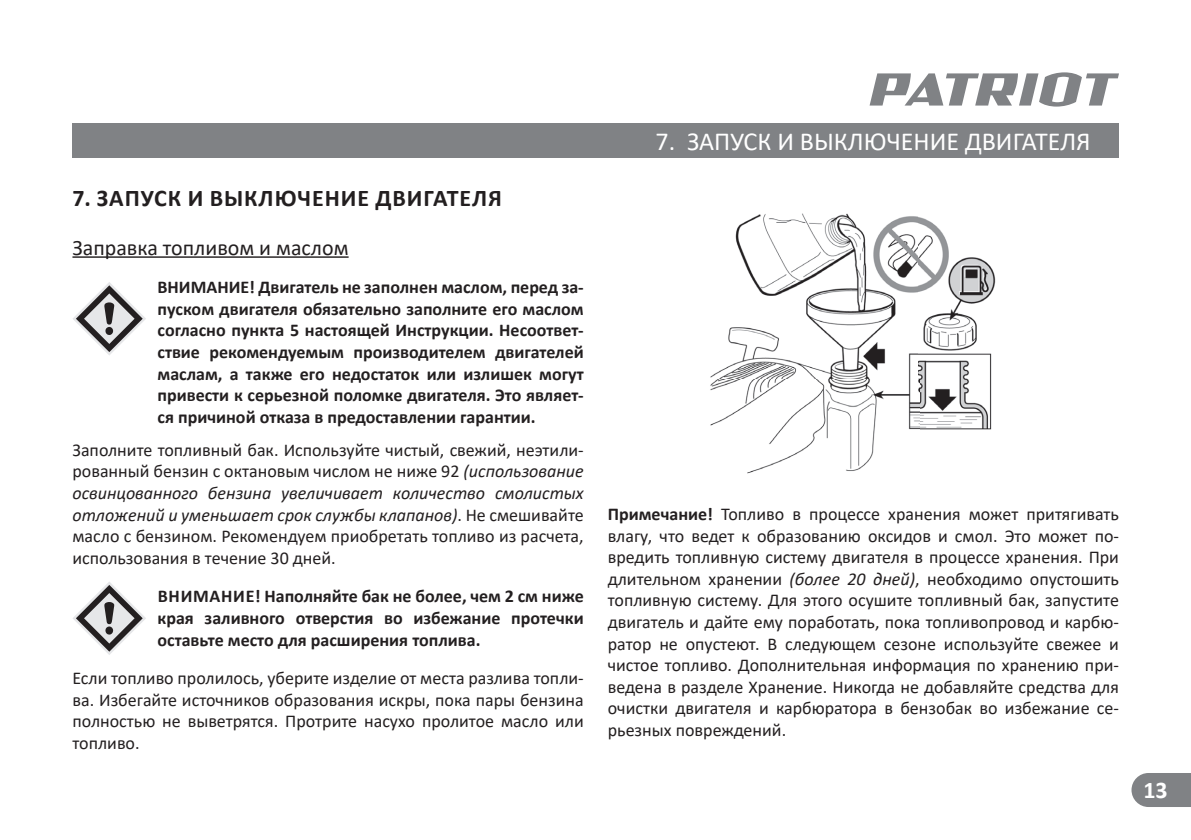
<style>
.page{position:relative;width:1191px;height:840px;background:#fff}
.page>*{position:absolute;margin:0;border:0;box-sizing:border-box;transform-origin:0 0}
.t1{font:26px "Calibri";color:#fff}
.t2{font:700 24px "Calibri";letter-spacing:.04em;color:#231f20}
.t3{font:700 24px "Calibri";color:#fff}
.t4{font:22px "Calibri";color:#231f20}
.t5{font:18px/21.6px "Calibri";color:#231f20;text-align:justify}
.t6{font:700 18px/21.6px "Calibri";color:#231f20;text-align:justify}
.s1{font-style:italic}
.s2{font-weight:700}
</style>
<div class="page">
<svg style="left:870px;top:72px;width:249px;height:35px"></svg>
<div style="left:72px;top:123px;width:1047px;height:34px;background:#808285"></div>
<svg style="left:1131px;top:773px;width:60px;height:34px;background:#888a8d"></svg>
<hr style="left:72px;top:256px;width:277px;height:2px;background:#231f20">
<svg style="left:73px;top:282px;width:73px;height:73px"></svg>
<svg style="left:73px;top:582px;width:73px;height:73px"></svg>
<img style="left:710px;top:213px;width:286px;height:261px">
<h2 class="t2" style="left:72px;top:181px;width:431px">7. ЗАПУСК И ВЫКЛЮЧЕНИЕ ДВИГАТЕЛЯ</h2>
<p class="t4" style="left:72px;top:232px;width:278px">Заправка топливом и маслом</p>
<p class="t6" style="left:158px;top:276px;width:428px">ВНИМАНИЕ! Двигатель не заполнен маслом, перед за&shy;пуском двигателя обязательно заполните его маслом согласно пункта 5 настоящей Инструкции. Несоответ&shy;ствие рекомендуемым производителем двигателей маслам, а также его недостаток или излишек могут привести к серьезной поломке двигателя. Это являет&shy;ся причиной отказа в предоставлении гарантии.</p>
<p class="t5" style="left:72px;top:438px;width:513px">Заполните топливный бак. Используйте чистый, свежий, неэтили&shy;рованный бензин с октановым числом не ниже 92 <span class="s1">(использование освинцованного бензина увеличивает количество смолистых отложений и уменьшает срок службы клапанов)</span>. Не смешивайте масло с бензином. Рекомендуем приобретать топливо из расчета, использования в течение 30 дней.</p>
<p class="t6" style="left:158px;top:585px;width:428px">ВНИМАНИЕ! Наполняйте бак не более, чем 2 см ниже края заливного отверстия во избежание протечки оставьте место для расширения топлива.</p>
<p class="t5" style="left:72px;top:667px;width:513px">Если топливо пролилось, уберите изделие от места разлива топли&shy;ва. Избегайте источников образования искры, пока пары бензина полностью не выветрятся. Протрите насухо пролитое масло или топливо.</p>
<h1 class="t1" style="left:656px;top:123px;width:437px">7. ЗАПУСК И ВЫКЛЮЧЕНИЕ ДВИГАТЕЛЯ</h1>
<p class="t5" style="left:608px;top:503px;width:513px"><span class="s2">Примечание!</span> Топливо в процессе хранения может притягивать влагу, что ведет к образованию оксидов и смол. Это может по&shy;вредить топливную систему двигателя в процессе хранения. При длительном хранении <span class="s1">(более 20 дней)</span>, необходимо опустошить топливную систему. Для этого осушите топливный бак, запустите двигатель и дайте ему поработать, пока топливопровод и карбю&shy;ратор не опустеют. В следующем сезоне используйте свежее и чистое топливо. Дополнительная информация по хранению при&shy;ведена в разделе Хранение. Никогда не добавляйте средства для очистки двигателя и карбюратора в бензобак во избежание се&shy;рьезных повреждений.</p>
<h2 class="t3" style="left:1143px;top:773px;width:26px">13</h2>
</div>
